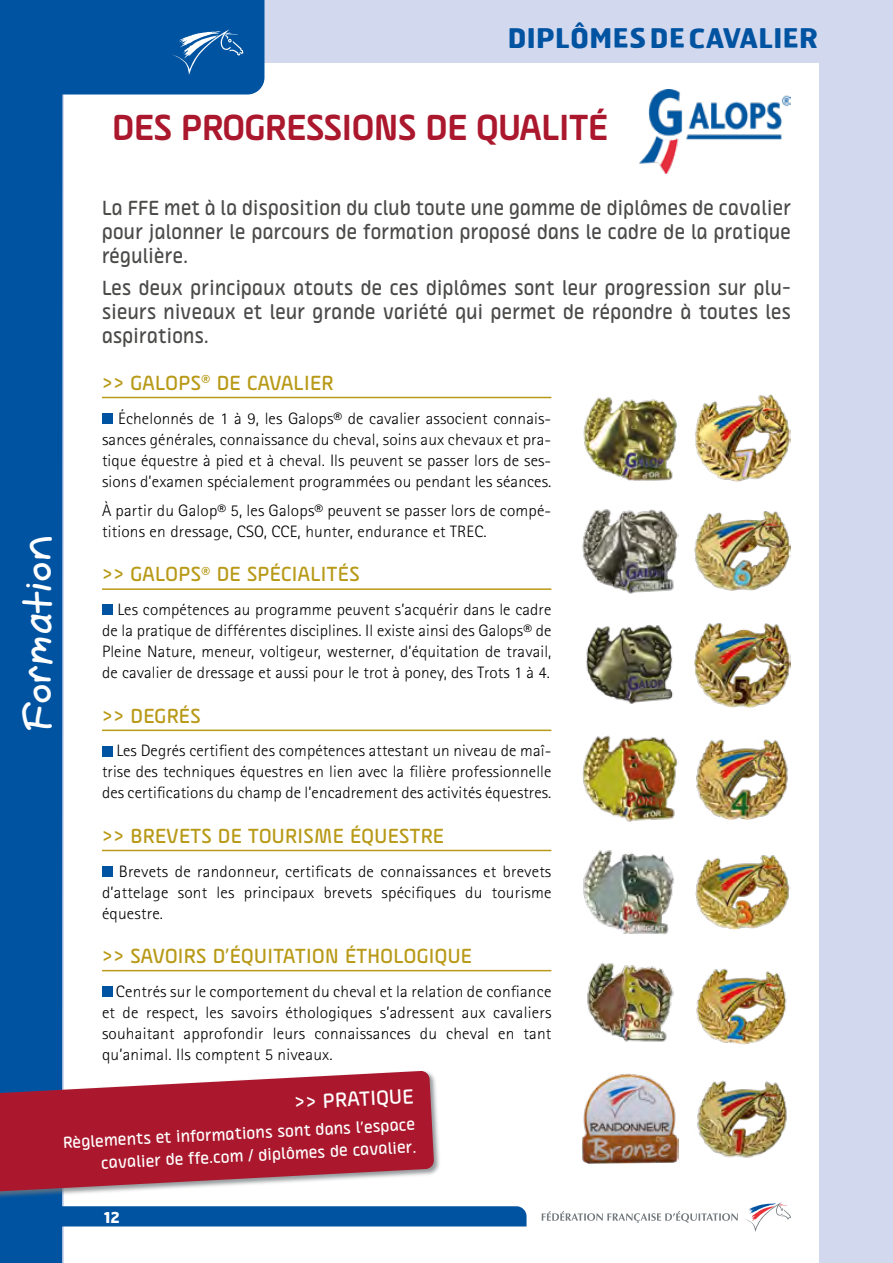
<style>
.page{position:relative;width:893px;height:1263px;background:#d2d8ee}
.page>*{position:absolute;margin:0;border:0;box-sizing:border-box;transform-origin:0 0}
.t1{font:42px "Gemelli";letter-spacing:-.01em;color:#fff}
.t2{font:700 34.5px "Alpineo";color:#ab182d}
.t3{font:700 27px "Hermes";letter-spacing:.015em;color:#0053a1}
.t4{font:500 19.5px/24px "Alpineo";letter-spacing:.02em;color:#4a4a49;text-align:justify;scale:.95 1}
.t5{font:500 19.5px "Alpineo";letter-spacing:.02em;color:#b89a18}
.t6{font:500 19.5px "Alpineo";color:#fff}
.t7{font:300 16.5px/21px "Rotis Sans Serif";letter-spacing:.01em;color:#000;text-align:justify;scale:1.05 1}
.t8{font:300 16.5px/21px "Rotis Sans Serif";letter-spacing:.01em;color:#000;text-align:justify;scale:1.04 1}
.t9{font:500 15.3px/22.5px "Alpineo";color:#fff;text-align:right}
.t10{font:700 15px "Hermes";color:#fff}
</style>
<div class="page">
<div style="left:64px;top:64px;width:755px;height:1199px;background:#fff"></div>
<div style="left:0;top:0;width:62px;height:1263px;background:#0053a1"></div>
<div style="left:62px;top:1206px;width:464px;height:20px;background:#0053a1"></div>
<svg style="left:542px;top:1211px;width:196px;height:12px"></svg>
<svg style="left:745px;top:1202px;width:46px;height:30px"></svg>
<div style="left:62px;top:0;width:202px;height:94px;background:#0053a1"></div>
<hr style="left:102px;top:397px;width:449px;height:1px;background:#b89a18">
<hr style="left:102px;top:588px;width:449px;height:2px;background:#b89a18">
<hr style="left:102px;top:729px;width:449px;height:2px;background:#b89a18">
<hr style="left:102px;top:850px;width:449px;height:1px;background:#b89a18">
<hr style="left:102px;top:970px;width:449px;height:1px;background:#b89a18">
<div style="left:102px;top:413px;width:11px;height:10px;background:#0053a1"></div>
<div style="left:102px;top:604px;width:11px;height:11px;background:#0053a1"></div>
<div style="left:102px;top:746px;width:11px;height:10px;background:#0053a1"></div>
<div style="left:102px;top:866px;width:11px;height:10px;background:#0053a1"></div>
<div style="left:102px;top:986px;width:11px;height:11px;background:#0053a1"></div>
<div style="left:0;top:1070px;width:441px;height:129px;background:#73797c;opacity:.75"></div>
<svg style="left:0;top:1071px;width:434px;height:121px;background:#b13c4f"></svg>
<img style="left:582px;top:1073px;width:96px;height:90px">
<img style="left:587px;top:963px;width:87px;height:79px">
<img style="left:583px;top:850px;width:91px;height:84px">
<img style="left:582px;top:735px;width:96px;height:87px">
<img style="left:586px;top:625px;width:87px;height:79px">
<img style="left:582px;top:509px;width:96px;height:85px">
<img style="left:583px;top:397px;width:94px;height:84px">
<img style="left:697px;top:1081px;width:90px;height:77px">
<img style="left:694px;top:623px;width:97px;height:84px">
<img style="left:694px;top:511px;width:97px;height:80px">
<img style="left:694px;top:394px;width:97px;height:88px">
<img style="left:696px;top:968px;width:91px;height:77px">
<img style="left:695px;top:855px;width:96px;height:74px">
<img style="left:696px;top:739px;width:92px;height:80px">
<img style="left:639px;top:90px;width:152px;height:84px">
<h3 class="t3" style="left:508px;top:21px;width:312px">DIPLÔMES DE CAVALIER</h3>
<h2 class="t2" style="left:112px;top:107px;width:497px">DES PROGRESSIONS DE QUALITÉ</h2>
<h1 class="t1" style="left:13px;top:730px;width:198px;rotate:-90deg">Formation</h1>
<p class="t4" style="left:102px;top:196px;width:727px">La FFE met à la disposition du club toute une gamme de diplômes de cavalier pour jalonner le parcours de formation proposé dans le cadre de la pratique régulière.</p>
<p class="t4" style="left:102px;top:276px;width:727px">Les deux principaux atouts de ces diplômes sont leur progression sur plu&shy;sieurs niveaux et leur grande variété qui permet de répondre à toutes les aspirations.</p>
<p class="t5" style="left:102px;top:372px;width:233px">&gt;&gt; GALOPS<sup>®</sup> DE CAVALIER</p>
<p class="t7" style="left:102px;top:407px;width:429px;text-indent:16px">Échelonnés de 1 à 9, les Galops® de cavalier associent connais&shy;sances générales, connaissance du cheval, soins aux chevaux et pra&shy;tique équestre à pied et à cheval. Ils peuvent se passer lors de ses&shy;sions d’examen spécialement programmées ou pendant les séances.</p>
<p class="t7" style="left:102px;top:500px;width:429px">À partir du Galop® 5, les Galops® peuvent se passer lors de compé&shy;titions en dressage, CSO, CCE, hunter, endurance et TREC.</p>
<p class="t5" style="left:102px;top:563px;width:259px">&gt;&gt; GALOPS<sup>®</sup> DE SPÉCIALITÉS</p>
<p class="t8" style="left:102px;top:599px;width:434px;text-indent:15px">Les compétences au programme peuvent s’acquérir dans le cadre de la pratique de différentes disciplines. Il existe ainsi des Galops® de Pleine Nature, meneur, voltigeur, westerner, d’équitation de travail, de cavalier de dressage et aussi pour le trot à poney, des Trots 1 à 4.</p>
<p class="t5" style="left:102px;top:704px;width:100px">&gt;&gt; DEGRÉS</p>
<p class="t8" style="left:102px;top:740px;width:434px;text-indent:14px">Les Degrés certifient des compétences attestant un niveau de maî&shy;trise des techniques équestres en lien avec la filière professionnelle des certifications du champ de l’encadrement des activités équestres.</p>
<p class="t5" style="left:102px;top:824px;width:343px">&gt;&gt; BREVETS DE TOURISME ÉQUESTRE</p>
<p class="t7" style="left:102px;top:860px;width:429px;text-indent:17px">Brevets de randonneur, certificats de connaissances et brevets d’attelage sont les principaux brevets spécifiques du tourisme équestre.</p>
<p class="t5" style="left:102px;top:945px;width:371px">&gt;&gt; SAVOIRS D’ÉQUITATION ÉTHOLOGIQUE</p>
<p class="t7" style="left:102px;top:980px;width:429px;text-indent:14px">Centrés sur le comportement du cheval et la relation de confiance et de respect, les savoirs éthologiques s’adressent aux cavaliers souhaitant approfondir leurs connaissances du cheval en tant qu’animal. Ils comptent 5 niveaux.</p>
<p class="t6" style="left:294px;top:1091px;width:121px;rotate:-3deg">&gt;&gt; PRATIQUE</p>
<p class="t9" style="left:63px;top:1132px;width:354px;rotate:-3deg">Règlements et informations sont dans l’espace cavalier de ffe.com / diplômes de cavalier.</p>
<p class="t10" style="left:104px;top:1207px;width:18px">12</p>
</div>
